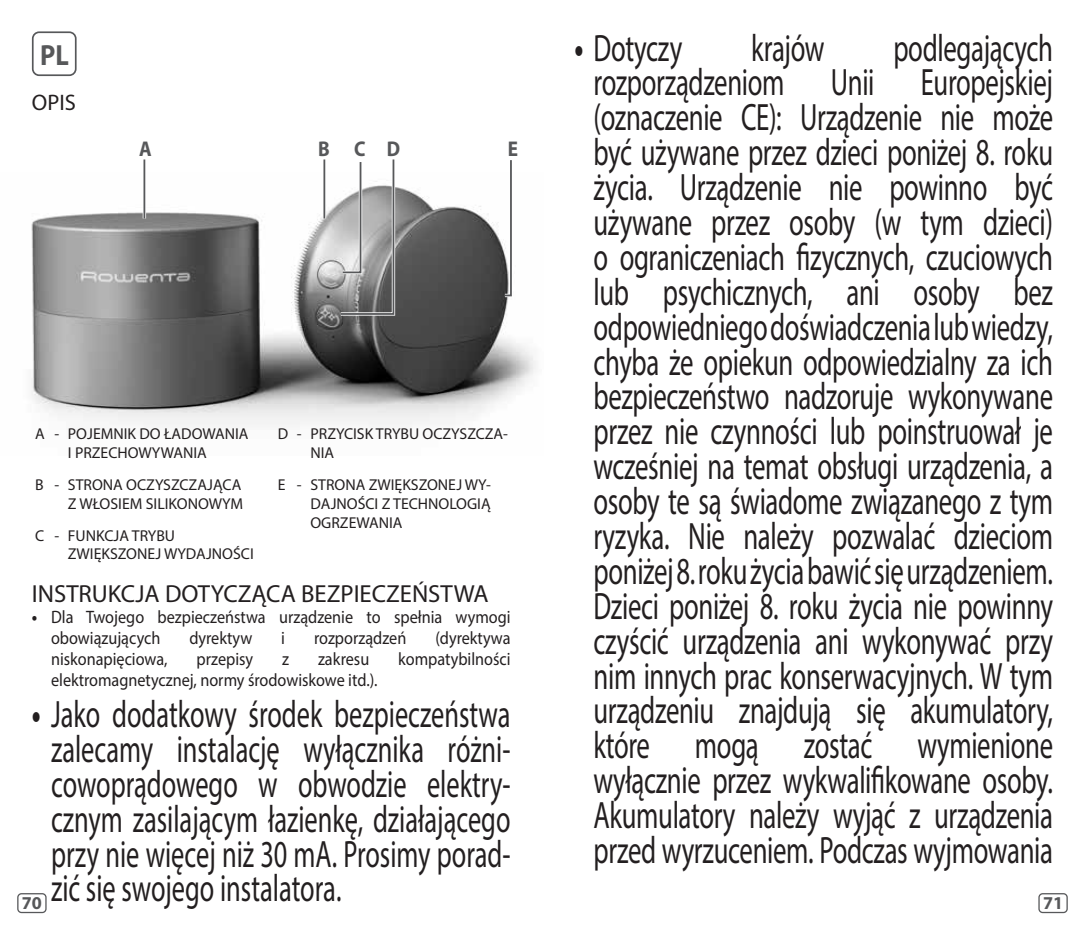
<style>
.page{position:relative;width:1085px;height:925px;background:#fff}
.page>*{position:absolute;margin:0;border:0;box-sizing:border-box;transform-origin:0 0}
.t1{font:38.25px/34.9px "Myriad Pro";letter-spacing:-.01em;color:#231f20;text-align:justify;scale:.7 1}
.t2{font:38.25px/34.9px "Myriad Pro";letter-spacing:-.01em;color:#231f20;text-align:justify;scale:.69 1}
.t3{font:700 29.25px "Myriad Pro";color:#57585a;scale:.9 1}
.t4{font:24.75px "Myriad Pro";color:#231f20}
.t5{font:22.5px "Myriad Pro";color:#231f20}
.t6{font:700 21.38px "Myriad Pro";color:#57585a;scale:.9 1}
.t7{font:700 18.22px "Myriad Pro";color:#57585a}
.t8{font:18px/20.9px "Myriad Pro";color:#231f20;scale:.9 1}
.t9{font:15.75px/18.9px "Myriad Pro";color:#231f20}
.s1{font-weight:700}
</style>
<div class="page">
<div style="left:17px;top:893px;width:30px;height:20px;border:1px solid #57585a;border-radius:4px"></div>
<div style="left:1038px;top:893px;width:29px;height:20px;border:1px solid #57585a;border-radius:4px"></div>
<img style="left:31px;top:187px;width:505px;height:238px">
<hr style="left:143px;top:159px;width:3px;height:59px;background:#fff">
<svg style="left:322px;top:159px;width:4px;height:59px"></svg>
<hr style="left:143px;top:159px;width:2px;height:59px;background:#57585a">
<hr style="left:323px;top:159px;width:2px;height:59px;background:#57585a">
<svg style="left:337px;top:159px;width:60px;height:158px"></svg>
<svg style="left:501px;top:160px;width:13px;height:139px"></svg>
<div style="left:32px;top:31px;width:45px;height:45px;border:2px solid #57585a;border-radius:6px"></div>
<p class="t1" style="left:574px;top:30px;width:156px"><span class="s1">•</span> Dotyczy</p>
<p class="t1" style="left:751px;top:30px;width:107px">krajów</p>
<p class="t1" style="left:593px;top:30px;width:658px;text-indent:300px">podlegających rozporządzeniom Unii Europejskiej (oznaczenie CE): Urządzenie nie może być używane przez dzieci poniżej 8. roku życia. Urządzenie nie powinno być używane przez osoby (w tym dzieci) o ograniczeniach fizycznych, czuciowych lub psychicznych, ani osoby bez odpowiedniego doświadczenia lub wiedzy, chyba że opiekun odpowiedzialny za ich bezpieczeństwo nadzoruje wykonywane przez nie czynności lub poinstruował je wcześniej na temat obsługi urządzenia, a osoby te są świadome związanego z tym ryzyka. Nie należy pozwalać dzieciom poniżej 8. roku życia bawić się urządzeniem.<br>Dzieci poniżej 8. roku życia nie powinny czyścić urządzenia ani wykonywać przy nim innych prac konserwacyjnych. W tym urządzeniu znajdują się akumulatory, które mogą zostać wymienione wyłącznie przez wykwalifikowane osoby.<br>Akumulatory należy wyjąć z urządzenia przed wyrzuceniem. Podczas wyjmowania</p>
<p class="t3" style="left:40px;top:36px;width:33px">PL</p>
<p class="t5" style="left:32px;top:89px;width:45px">OPIS</p>
<p class="t6" style="left:139px;top:135px;width:16px">A</p>
<p class="t6" style="left:318px;top:135px;width:93px">BCD</p>
<p class="t6" style="left:508px;top:135px;width:13px">E</p>
<p class="t9" style="left:35px;top:424px;width:215px;text-align:center">A - POJEMNIK DO ŁADOWANIA<br>I PRZECHOWYWANIA</p>
<p class="t9" style="left:35px;top:475px;width:209px;text-align:right">B - STRONA OCZYSZCZAJĄCA<br>Z WŁOSIEM SILIKONOWYM</p>
<p class="t9" style="left:68px;top:525px;width:187px;text-indent:-33px">C - FUNKCJA TRYBU<br>ZWIĘKSZONEJ WYDAJNOŚCI</p>
<p class="t9" style="left:310px;top:424px;width:199px;text-indent:-33px">D - PRZYCISK TRYBU OCZYSZCZA-<br>NIA</p>
<p class="t9" style="left:310px;top:475px;width:182px;text-align:justify;text-indent:-33px">E - STRONA ZWIĘKSZONEJ WY-DAJNOŚCI Z TECHNOLOGIĄ OGRZEWANIA</p>
<p class="t4" style="left:32px;top:578px;width:458px">INSTRUKCJA DOTYCZĄCA BEZPIECZEŃSTWA</p>
<p class="t8" style="left:51px;top:606px;width:512px;text-indent:-19px"><span class="s1">•</span> Dla Twojego bezpieczeństwa urządzenie to spełnia wymogi obowiązujących</p>
<p class="t8" style="left:189px;top:627px;width:71px">dyrektyw</p>
<p class="t8" style="left:281px;top:627px;width:6px">i</p>
<p class="t8" style="left:314px;top:627px;width:104px">rozporządzeń</p>
<p class="t8" style="left:435px;top:627px;width:85px">(dyrektywa</p>
<p class="t8" style="left:51px;top:648px;width:131px">niskonapięciowa,</p>
<p class="t8" style="left:196px;top:648px;width:64px">przepisy</p>
<p class="t8" style="left:282px;top:648px;width:9px">z</p>
<p class="t8" style="left:318px;top:648px;width:58px">zakresu</p>
<p class="t8" style="left:398px;top:648px;width:126px">kompatybilności</p>
<p class="t8" style="left:51px;top:669px;width:364px">elektromagnetycznej, normy środowiskowe itd.).</p>
<p class="t2" style="left:51px;top:696px;width:667px;text-indent:-19px"><span class="s1">•</span> Jako dodatkowy środek bezpieczeństwa zalecamy instalację wyłącznika różni&shy;cowoprądowego w obwodzie elektry&shy;cznym zasilającym łazienkę, działającego przy nie więcej niż 30 mA. Prosimy porad&shy;zić się swojego instalatora.</p>
<p class="t7" style="left:22px;top:891px;width:22px">70</p>
<p class="t7" style="left:1042px;top:891px;width:22px">71</p>
</div>
